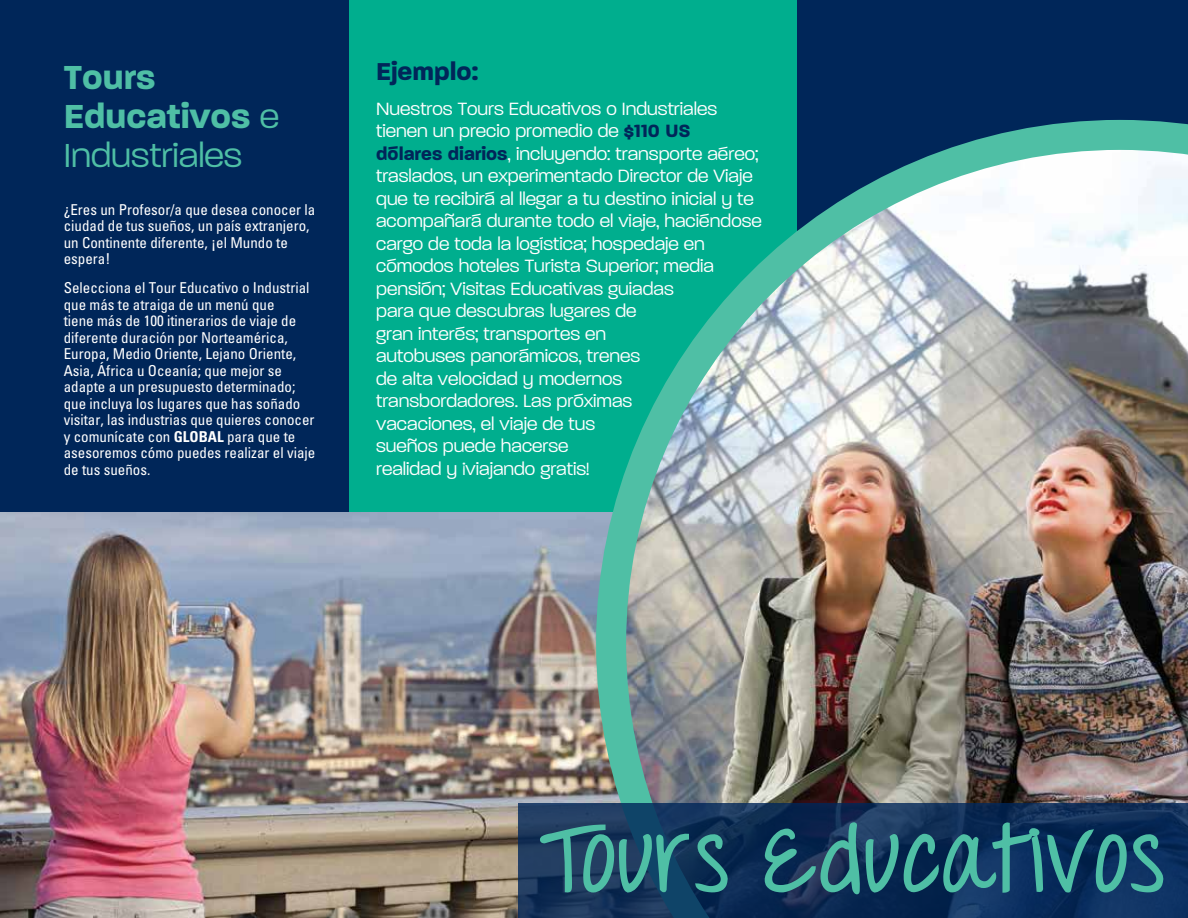
<style>
.page{position:relative;width:1188px;height:918px;background:#002659}
.page>*{position:absolute;margin:0;border:0;box-sizing:border-box;transform-origin:0 0}
.t1{font:90px "Throw My Hands Upinthe Air";letter-spacing:.05em;color:#4fbfa5}
.t2{font:700 45px/39px "Paralucent";color:#4fbfa5}
.t3{font:700 33px "Paralucent";color:#002659}
.t4{font:300 24px/22.5px "Paralucent";color:#fff}
.t5{font:condensed 15px/16.5px "Univers";color:#fff}
.s1{font-weight:300}
.s2{font-weight:700}
.s3{font-weight:700;color:#002659}
</style>
<div class="page">
<div style="left:349px;top:0;width:448px;height:548px;background:#00ae8e"></div>
<img style="left:0;top:513px;width:596px;height:405px">
<img style="left:596px;top:120px;width:592px;height:683px">
<svg style="left:519px;top:803px;width:669px;height:115px"></svg>
<svg style="left:538px;top:823px;width:191px;height:72px"></svg>
<svg style="left:763px;top:820px;width:402px;height:98px"></svg>
<h2 class="t2" style="left:64px;top:56px;width:217px">Tours<br>Educativos <span class="s1">e<br>Industriales</span></h2>
<p class="t5" style="left:64px;top:201px;width:253px">¿Eres un Profesor/a que desea conocer la ciudad de tus sueños, un país extranjero, un Continente diferente, ¡el Mundo te espera!</p>
<p class="t5" style="left:64px;top:280px;width:253px">Selecciona el Tour Educativo o Industrial que más te atraiga de un menú que<br>tiene más de 100 itinerarios de viaje de diferente duración por Norteamérica, Europa, Medio Oriente, Lejano Oriente, Asia, África u Oceanía; que mejor se adapte a un presupuesto determinado; que incluya los lugares que has soñado visitar, las industrias que quieres conocer y comunícate con <span class="s2">GLOBAL</span> para que te asesoremos cómo puedes realizar el viaje de tus sueños.</p>
<h3 class="t3" style="left:376px;top:53px;width:104px">Ejemplo:</h3>
<p class="t4" style="left:376px;top:96px;width:387px">Nuestros Tours Educativos o Industriales tienen un precio promedio de <span class="s3">$110 US dólares diarios</span>, incluyendo: transporte aéreo; traslados, un experimentado Director de Viaje que te recibirá al llegar a tu destino inicial y te acompañará durante todo el viaje, haciéndose cargo de toda la logística; hospedaje en cómodos hoteles Turista Superior; media pensión; Visitas Educativas guiadas<br>para que descubras lugares de<br>gran interés; transportes en<br>autobuses panorámicos, trenes<br>de alta velocidad y modernos transbordadores. Las próximas<br>vacaciones, el viaje de tus<br>sueños puede hacerse<br>realidad y ¡viajando gratis!</p>
<h1 class="t1" style="left:541px;top:806px;width:623px">Tours Educativos</h1>
</div>
